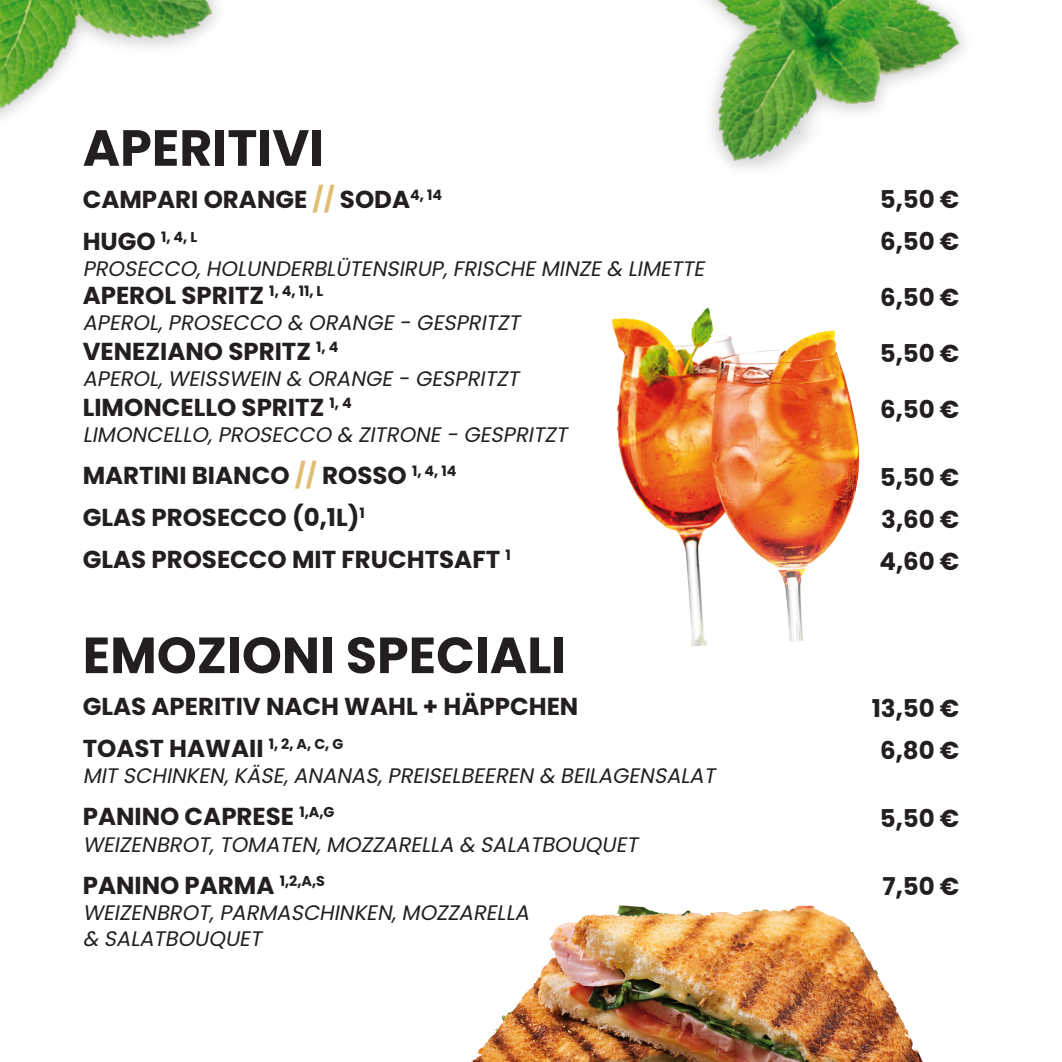
<style>
.page{position:relative;width:1062px;height:1062px;background:#fff}
.page>*{position:absolute;margin:0;border:0;box-sizing:border-box;transform-origin:0 0}
.t1{font:700 50.75px "Poppins";color:#231f20}
.t2{font:700 24.5px/42px "Poppins";color:#231f20}
.t3{font:italic 21px "Poppins";color:#231f20}
.t4{font:700 14.35px "Poppins";color:#231f20}
.s1{color:#e1bd72}
.s2{font-size:24.5px}
</style>
<div class="page">
<img style="left:0;top:0;width:964px;height:1062px">
<p class="t1" style="left:83px;top:119px;width:243px">APERITIVI</p>
<p class="t2" style="left:83px;top:178px;width:361px">CAMPARI ORANGE <span class="s1">//</span> SODA<sup>4,</sup> <sup>14</sup></p>
<p class="t4" style="left:83px;top:228px;width:116px"><span class="s2">HUGO</span> 1, 4, L</p>
<p class="t3" style="left:83px;top:256px;width:629px">PROSECCO,HOLUNDERBLÜTENSIRUP,FRISCHEMINZE&amp; LIMETTE</p>
<p class="t2" style="left:83px;top:275px;width:242px">APEROL SPRITZ <sup>1,</sup> <sup>4,</sup> <sup>11,</sup> <sup>L</sup></p>
<p class="t3" style="left:83px;top:311px;width:445px">APEROL,PROSECCO &amp; ORANGE- GESPRITZT</p>
<p class="t2" style="left:83px;top:331px;width:257px">VENEZIANO SPRITZ <sup>1,</sup> <sup>4</sup></p>
<p class="t3" style="left:83px;top:367px;width:443px">APEROL,WEISSWEIN &amp; ORANGE- GESPRITZT</p>
<p class="t2" style="left:83px;top:387px;width:270px">LIMONCELLO SPRITZ <sup>1,</sup> <sup>4</sup></p>
<p class="t3" style="left:83px;top:423px;width:492px">LIMONCELLO,PROSECCO &amp; ZITRONE- GESPRITZT</p>
<p class="t2" style="left:83px;top:455px;width:375px">MARTINI BIANCO <span class="s1">//</span> ROSSO <sup>1,</sup> <sup>4,</sup> <sup>14</sup></p>
<p class="t2" style="left:83px;top:497px;width:284px">GLAS PROSECCO (0,1L)<sup>1</sup></p>
<p class="t2" style="left:83px;top:539px;width:429px">GLAS PROSECCO MIT FRUCHTSAFT <sup>1</sup></p>
<p class="t1" style="left:83px;top:626px;width:485px">EMOZIONI SPECIALI</p>
<p class="t2" style="left:83px;top:685px;width:497px">GLAS APERITIV NACH WAHL + HÄPPCHEN</p>
<p class="t2" style="left:83px;top:727px;width:262px">TOAST HAWAII <sup>1,</sup> <sup>2,</sup> <sup>A,</sup> <sup>C,</sup> <sup>G</sup></p>
<p class="t3" style="left:83px;top:764px;width:640px">MIT SCHINKEN,KÄSE,ANANAS,PREISELBEEREN &amp; BEILAGENSALAT</p>
<p class="t2" style="left:83px;top:796px;width:253px">PANINO CAPRESE <sup>1,A,G</sup></p>
<p class="t3" style="left:83px;top:832px;width:562px">WEIZENBROT,TOMATEN,MOZZARELLA &amp; SALATBOUQUET</p>
<p class="t2" style="left:83px;top:864px;width:244px">PANINO PARMA <sup>1,2,A,S</sup></p>
<p class="t3" style="left:83px;top:900px;width:454px">WEIZENBROT,PARMASCHINKEN,MOZZARELLA</p>
<p class="t3" style="left:83px;top:926px;width:186px">&amp; SALATBOUQUET</p>
<p class="t2" style="left:879px;top:178px;width:81px">5,50 €<br>6,50 €</p>
<p class="t2" style="left:880px;top:276px;width:81px">6,50 €</p>
<p class="t2" style="left:879px;top:332px;width:81px">5,50 €</p>
<p class="t2" style="left:880px;top:388px;width:81px">6,50 €</p>
<p class="t2" style="left:879px;top:457px;width:81px">5,50 €</p>
<p class="t2" style="left:881px;top:499px;width:80px">3,60 €</p>
<p class="t2" style="left:879px;top:541px;width:81px">4,60 €</p>
<p class="t2" style="left:871px;top:687px;width:89px">13,50 €</p>
<p class="t2" style="left:880px;top:729px;width:81px">6,80 €</p>
<p class="t2" style="left:879px;top:797px;width:81px">5,50 €</p>
<p class="t2" style="left:882px;top:866px;width:78px">7,50 €</p>
</div>
